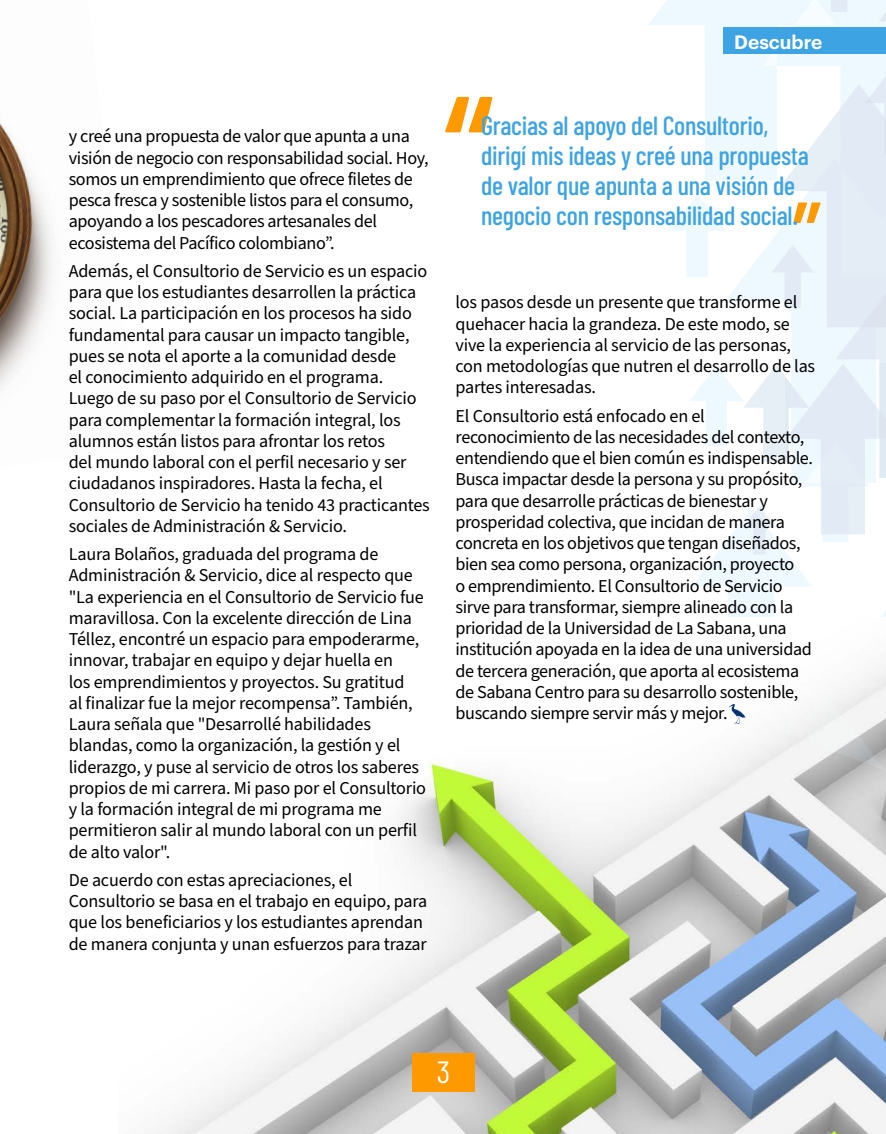
<style>
.page{position:relative;width:886px;height:1134px;background:#fff}
.page>*{position:absolute;margin:0;border:0;box-sizing:border-box;transform-origin:0 0}
.t1{font:500 167.5px "Barlow Condensed";color:#f90}
.t2{font:500 96.5px "Barlow Condensed";color:#f90}
.t3{font:30.75px "Barlow Condensed";color:#fff}
.t4{font:500 26.25px/30px "Barlow Condensed";letter-spacing:-.01em;color:#3da3e3}
.t5{font:600 19px "Graphik";color:#fff}
.t6{font:18.12px/21.2px "Source Sans Pro";letter-spacing:-.01em;color:#000}
</style>
<div class="page">
<img style="left:154px;top:761px;width:732px;height:373px">
<img style="left:0;top:123px;width:52px;height:266px">
<div style="left:412px;top:1053px;width:63px;height:38px;background:#f90"></div>
<svg style="left:647px;top:0;width:239px;height:799px"></svg>
<p class="t5" style="left:734px;top:28px;width:90px">Descubre</p>
<p class="t6" style="left:69px;top:126px;width:361px">y creé una propuesta de valor que apunta a una visión de negocio con responsabilidad social. Hoy, somos un emprendimiento que ofrece filetes de pesca fresca y sostenible listos para el consumo, apoyando a los pescadores artesanales del ecosistema del Pacífico colombiano”.</p>
<p class="t6" style="left:69px;top:261px;width:363px">Además, el Consultorio de Servicio es un espacio para que los estudiantes desarrollen la práctica social. La participación en los procesos ha sido fundamental para causar un impacto tangible, pues se nota el aporte a la comunidad desde<br>el conocimiento adquirido en el programa.<br>Luego de su paso por el Consultorio de Servicio para complementar la formación integral, los alumnos están listos para afrontar los retos<br>del mundo laboral con el perfil necesario y ser ciudadanos inspiradores. Hasta la fecha, el Consultorio de Servicio ha tenido 43 practicantes sociales de Administración &amp; Servicio.</p>
<p class="t6" style="left:69px;top:544px;width:359px">Laura Bolaños, graduada del programa de Administración &amp; Servicio, dice al respecto que "La experiencia en el Consultorio de Servicio fue maravillosa. Con la excelente dirección de Lina Téllez, encontré un espacio para empoderarme, innovar, trabajar en equipo y dejar huella en<br>los emprendimientos y proyectos. Su gratitud<br>al finalizar fue la mejor recompensa”. También, Laura señala que "Desarrollé habilidades blandas, como la organización, la gestión y el liderazgo, y puse al servicio de otros los saberes propios de mi carrera. Mi paso por el Consultorio y la formación integral de mi programa me permitieron salir al mundo laboral con un perfil de alto valor".</p>
<p class="t6" style="left:69px;top:870px;width:360px">De acuerdo con estas apreciaciones, el Consultorio se basa en el trabajo en equipo, para que los beneficiarios y los estudiantes aprendan de manera conjunta y unan esfuerzos para trazar</p>
<h1 class="t1" style="left:445px;top:50px;width:50px">“</h1>
<h3 class="t4" style="left:481px;top:110px;width:329px">Gracias al apoyo del Consultorio, dirigí mis ideas y creé una propuesta de valor que apunta a una visión de negocio con responsabilidad social.</h3>
<h2 class="t2" style="left:793px;top:175px;width:29px">”</h2>
<p class="t6" style="left:455px;top:292px;width:361px">los pasos desde un presente que transforme el quehacer hacia la grandeza. De este modo, se vive la experiencia al servicio de las personas, con metodologías que nutren el desarrollo de las partes interesadas.</p>
<p class="t6" style="left:455px;top:406px;width:359px">El Consultorio está enfocado en el reconocimiento de las necesidades del contexto, entendiendo que el bien común es indispensable.<br>Busca impactar desde la persona y su propósito, para que desarrolle prácticas de bienestar y prosperidad colectiva, que incidan de manera concreta en los objetivos que tengan diseñados, bien sea como persona, organización, proyecto<br>o emprendimiento. El Consultorio de Servicio sirve para transformar, siempre alineado con la prioridad de la Universidad de La Sabana, una institución apoyada en la idea de una universidad de tercera generación, que aporta al ecosistema de Sabana Centro para su desarrollo sostenible, buscando siempre servir más y mejor.</p>
<h3 class="t3" style="left:437px;top:1053px;width:15px">3</h3>
</div>
